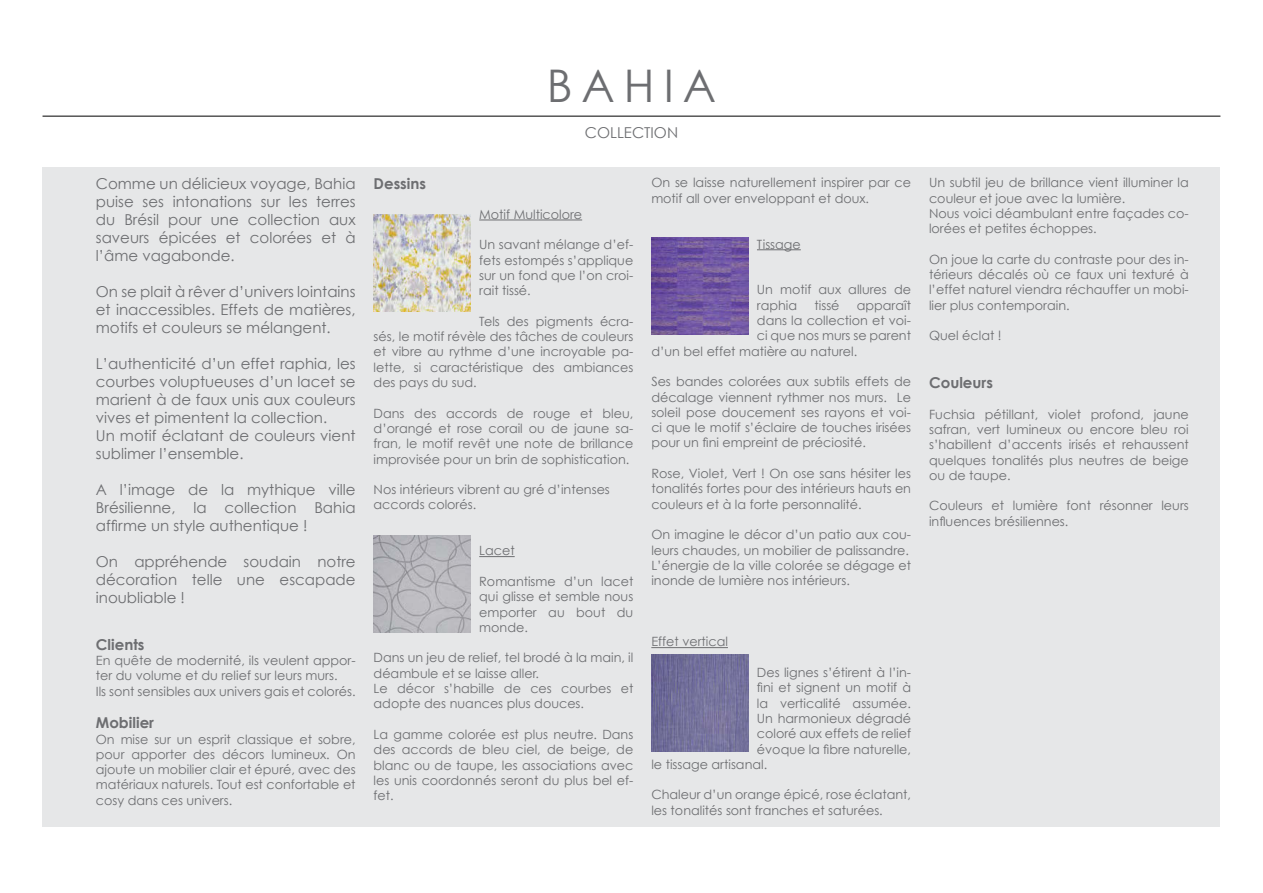
<style>
.page{position:relative;width:1263px;height:893px;background:#fff}
.page>*{position:absolute;margin:0;border:0;box-sizing:border-box;transform-origin:0 0}
.t1{font:45px "Century Gothic";letter-spacing:.2em;color:#6d6e71}
.t2{font:15px/18px "Century Gothic";color:#6d6e71;text-align:justify}
.t3{font:700 15px "Century Gothic";color:#6d6e71}
.t4{font:12.75px/15.3px "Century Gothic";color:#6d6e71}
</style>
<div class="page">
<div style="left:43px;top:167px;width:1177px;height:659px;background:#e6e7e8"></div>
<hr style="left:43px;top:116px;width:1177px;height:1px;background:#000">
<hr style="left:479px;top:220px;width:103px;height:1px;background:#6d6e71">
<hr style="left:479px;top:556px;width:36px;height:1px;background:#6d6e71">
<hr style="left:757px;top:249px;width:44px;height:1px;background:#6d6e71">
<hr style="left:651px;top:647px;width:77px;height:1px;background:#6d6e71">
<img style="left:374px;top:215px;width:97px;height:97px">
<img style="left:374px;top:536px;width:97px;height:97px">
<img style="left:651px;top:237px;width:97px;height:97px">
<img style="left:651px;top:655px;width:97px;height:97px">
<p class="t2" style="left:96px;top:174px;width:261px">Comme un délicieux voyage, Bahia puise ses intonations sur les terres du Brésil pour une collection aux saveurs épicées et colorées et à l’âme vagabonde.</p>
<p class="t2" style="left:96px;top:282px;width:261px">On se plait à rêver d’univers lointains et inaccessibles. Effets de matières, motifs et couleurs se mélangent.</p>
<p class="t2" style="left:96px;top:354px;width:261px">L’authenticité d’un effet raphia, les courbes voluptueuses d’un lacet se marient à de faux unis aux couleurs vives et pimentent la collection.</p>
<p class="t2" style="left:96px;top:426px;width:261px">Un motif éclatant de couleurs vient sublimer l’ensemble.</p>
<p class="t2" style="left:96px;top:480px;width:261px">A l’image de la mythique ville</p>
<p class="t2" style="left:96px;top:498px;width:261px">Brésilienne, la collection Bahia</p>
<p class="t2" style="left:96px;top:516px;width:213px">affirme un style authentique !</p>
<p class="t2" style="left:96px;top:552px;width:261px">On appréhende soudain notre</p>
<p class="t2" style="left:96px;top:570px;width:261px">décoration telle une escapade inoubliable !</p>
<p class="t3" style="left:96px;top:635px;width:50px">Clients</p>
<p class="t4" style="left:96px;top:653px;width:261px">En quête de modernité, ils veulent appor&shy;ter du volume et du relief sur leurs murs.</p>
<p class="t4" style="left:96px;top:683px;width:261px">Ils sont sensibles aux univers gais et colorés.</p>
<p class="t3" style="left:96px;top:713px;width:60px">Mobilier</p>
<p class="t4" style="left:96px;top:731px;width:261px;text-align:justify">On mise sur un esprit classique et sobre, pour apporter des décors lumineux. On ajoute un mobilier clair et épuré, avec des matériaux naturels. Tout est confortable et cosy dans ces univers.</p>
<p class="t1" style="left:547px;top:59px;width:171px">BAHIA</p>
<p class="t2" style="left:585px;top:124px;width:95px">COLLECTION</p>
<p class="t3" style="left:374px;top:174px;width:54px">Dessins</p>
<p class="t4" style="left:479px;top:206px;width:104px">Motif Multicolore</p>
<p class="t4" style="left:479px;top:237px;width:156px;text-align:justify">Un savant mélange d’ef&shy;fets estompés s’applique sur un fond que l’on croi&shy;rait tissé.</p>
<p class="t4" style="left:374px;top:313px;width:261px;text-align:justify;text-indent:106px">Tels des pigments écra&shy;sés, le motif révèle des tâches de couleurs et vibre au rythme d’une incroyable pa&shy;lette, si caractéristique des ambiances des pays du sud.</p>
<p class="t4" style="left:374px;top:405px;width:261px;text-align:justify">Dans des accords de rouge et bleu, d’orangé et rose corail ou de jaune sa&shy;fran, le motif revêt une note de brillance improvisée pour un brin de sophistication.</p>
<p class="t4" style="left:374px;top:482px;width:238px">Nos intérieurs vibrent au gré d’intenses</p>
<p class="t4" style="left:374px;top:497px;width:104px">accords colorés.</p>
<p class="t4" style="left:479px;top:543px;width:37px">Lacet</p>
<p class="t4" style="left:479px;top:573px;width:156px;text-align:justify">Romantisme d’un lacet qui glisse et semble nous emporter au bout du monde.</p>
<p class="t4" style="left:374px;top:650px;width:261px">Dans un jeu de relief, tel brodé à la main, il déambule et se laisse aller.</p>
<p class="t4" style="left:374px;top:681px;width:261px">Le décor s’habille de ces courbes et adopte des nuances plus douces.</p>
<p class="t4" style="left:374px;top:726px;width:261px;text-align:justify">La gamme colorée est plus neutre. Dans des accords de bleu ciel, de beige, de blanc ou de taupe, les associations avec les unis coordonnés seront du plus bel ef&shy;fet.</p>
<p class="t4" style="left:651px;top:175px;width:261px">On se laisse naturellement inspirer par ce motif all over enveloppant et doux.</p>
<p class="t4" style="left:757px;top:236px;width:45px">Tissage</p>
<p class="t4" style="left:757px;top:282px;width:156px">Un motif aux allures de raphia</p>
<p class="t4" style="left:814px;top:297px;width:27px">tissé</p>
<p class="t4" style="left:857px;top:297px;width:56px">apparaît</p>
<p class="t4" style="left:757px;top:313px;width:156px">dans la collection et voi-</p>
<p class="t4" style="left:757px;top:328px;width:156px">ci que nos murs se parent</p>
<p class="t4" style="left:651px;top:343px;width:207px">d’un bel effet matière au naturel.</p>
<p class="t4" style="left:651px;top:374px;width:261px;text-align:justify">Ses bandes colorées aux subtils effets de décalage viennent rythmer nos murs. Le soleil pose doucement ses rayons et voi&shy;ci que le motif s’éclaire de touches irisées pour un fini empreint de préciosité.</p>
<p class="t4" style="left:651px;top:466px;width:261px;text-align:justify">Rose, Violet, Vert ! On ose sans hésiter les tonalités fortes pour des intérieurs hauts en couleurs et à la forte personnalité.</p>
<p class="t4" style="left:651px;top:527px;width:261px">On imagine le décor d’un patio aux cou&shy;leurs chaudes, un mobilier de palissandre.</p>
<p class="t4" style="left:651px;top:557px;width:261px">L’énergie de la ville colorée se dégage et inonde de lumière nos intérieurs.</p>
<p class="t4" style="left:651px;top:634px;width:78px">Effet vertical</p>
<p class="t4" style="left:757px;top:665px;width:156px">Des lignes s’étirent à l’in-</p>
<p class="t4" style="left:757px;top:680px;width:156px">fini et signent un motif à</p>
<p class="t4" style="left:757px;top:695px;width:156px">la verticalité assumée.</p>
<p class="t4" style="left:757px;top:710px;width:156px">Un harmonieux dégradé</p>
<p class="t4" style="left:757px;top:726px;width:156px">coloré aux effets de relief</p>
<p class="t4" style="left:757px;top:741px;width:156px">évoque la fibre naturelle,</p>
<p class="t4" style="left:651px;top:756px;width:117px">le tissage artisanal.</p>
<p class="t4" style="left:651px;top:787px;width:261px">Chaleur d’un orange épicé, rose éclatant, les tonalités sont franches et saturées.</p>
<p class="t4" style="left:929px;top:175px;width:261px">Un subtil jeu de brillance vient illuminer la couleur et joue avec la lumière.</p>
<p class="t4" style="left:929px;top:206px;width:261px">Nous voici déambulant entre façades co&shy;lorées et petites échoppes.</p>
<p class="t4" style="left:929px;top:251px;width:261px;text-align:justify">On joue la carte du contraste pour des in&shy;térieurs décalés où ce faux uni texturé à l’effet naturel viendra réchauffer un mobi&shy;lier plus contemporain.</p>
<p class="t4" style="left:929px;top:328px;width:74px">Quel éclat !</p>
<p class="t3" style="left:929px;top:373px;width:65px">Couleurs</p>
<p class="t4" style="left:929px;top:406px;width:261px;text-align:justify">Fuchsia pétillant, violet profond, jaune safran, vert lumineux ou encore bleu roi s’habillent d’accents irisés et rehaussent quelques tonalités plus neutres de beige ou de taupe.</p>
<p class="t4" style="left:929px;top:498px;width:261px">Couleurs et lumière font résonner leurs</p>
<p class="t4" style="left:929px;top:513px;width:141px">influences brésiliennes.</p>
</div>
